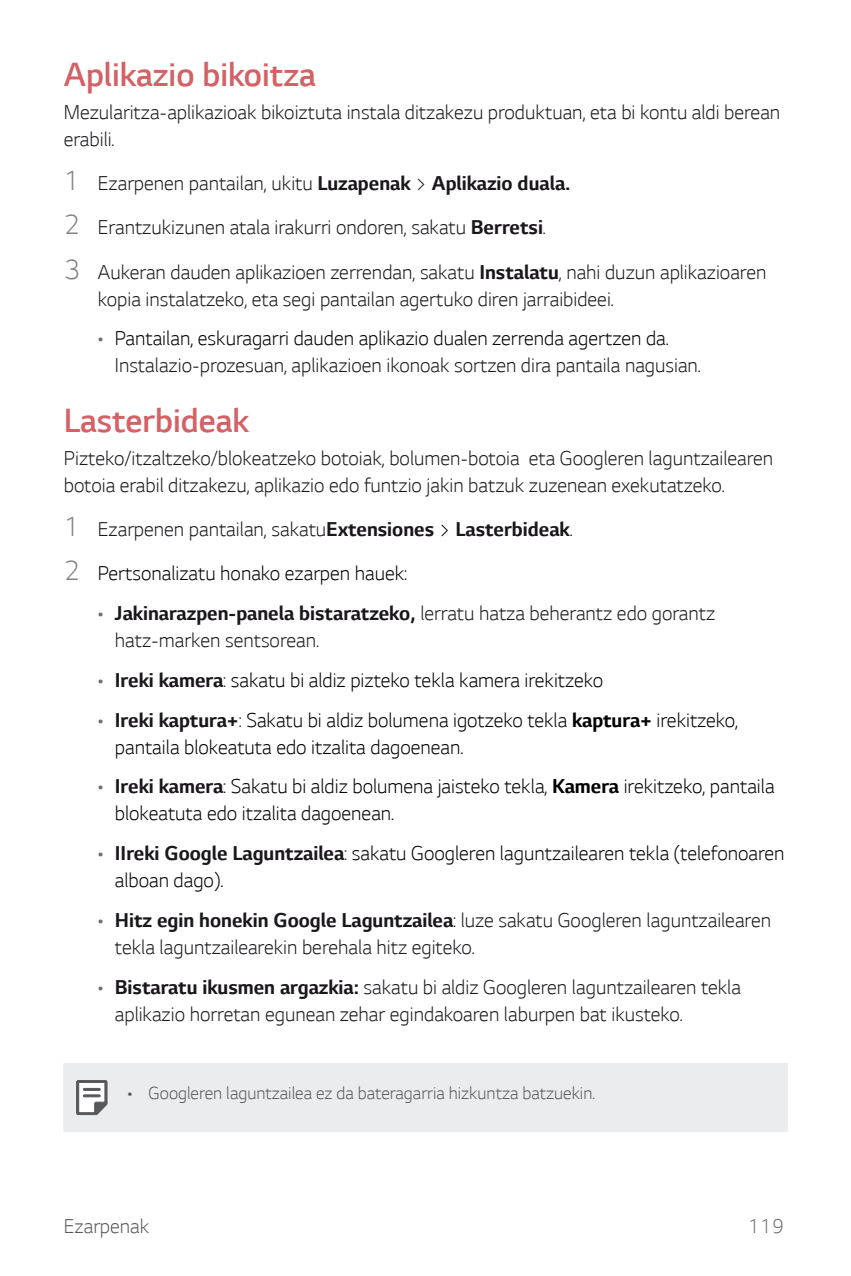
<style>
.page{position:relative;width:851px;height:1276px;background:#fff}
.page>*{position:absolute;margin:0;border:0;box-sizing:border-box;transform-origin:0 0}
.t1{font:300 38.1px "LG Smart";color:#d26266}
.t2{font:300 22.8px/27px "LG Smart";color:#1a171b}
.t3{font:300 22.8px/27px "LG Smart";color:#000}
.t4{font:300 22.8px "LG Smart";color:#58585b}
.t5{font:300 22.8px "LG Smart";color:#6d6f71}
.t6{font:300 20.1px "LG Smart";color:#58585b}
.s1{font-size:31.2px;color:#808285}
.s2{font-weight:700}
.s3{color:#6d6f71}
.s4{color:#000}
.s5{color:#1a171b}
.s6{font-weight:700;color:#1a171b}
</style>
<div class="page">
<div style="left:64px;top:1063px;width:723px;height:68px;background:#ebeced"></div>
<svg style="left:77px;top:1080px;width:30px;height:34px"></svg>
<h1 class="t1" style="left:64px;top:54px;width:253px">Aplikazio bikoitza</h1>
<p class="t2" style="left:64px;top:99px;width:717px">Mezularitza-aplikazioak bikoiztuta instala ditzakezu produktuan, eta bi kontu aldi berean erabili.</p>
<p class="t2" style="left:64px;top:161px;width:704px;line-height:44.1px"><span class="s1">1</span> Ezarpenen pantailan, ukitu <span class="s2">Luzapenak</span> &gt; <span class="s2">Aplikazio duala.<br></span><span class="s1">2</span> Erantzukizunen atala irakurri ondoren, sakatu <span class="s2">Berretsi</span>.<br><span class="s1">3</span> Aukeran dauden aplikazioen zerrendan, sakatu <span class="s2">Instalatu</span>, nahi duzun aplikazioaren</p>
<p class="t2" style="left:98px;top:285px;width:517px">kopia instalatzeko, eta segi pantailan agertuko diren jarraibideei.</p>
<p class="t2" style="left:115px;top:325px;width:587px;text-indent:-17px"><span class="s3">•</span> <span class="s4">Pantailan, eskuragarri dauden aplikazio dualen zerrenda agertzen da.<br></span>Instalazio-prozesuan, aplikazioen ikonoak sortzen dira pantaila nagusian.</p>
<h1 class="t1" style="left:64px;top:400px;width:187px">Lasterbideak</h1>
<p class="t2" style="left:64px;top:444px;width:710px">Pizteko/itzaltzeko/blokeatzeko botoiak, bolumen-botoia eta Googleren laguntzailearen botoia erabil ditzakezu, aplikazio edo funtzio jakin batzuk zuzenean exekutatzeko.</p>
<p class="t3" style="left:64px;top:507px;width:510px;line-height:44.1px"><span class="s1">1</span> <span class="s5">Ezarpenen pantailan, sakatu</span><span class="s6">Extensiones</span> &gt; <span class="s6">Lasterbideak</span><span class="s5">.<br></span><span class="s1">2</span> Pertsonalizatu honako ezarpen hauek:</p>
<p class="t2" style="left:115px;top:599px;width:602px;text-indent:-17px"><span class="s3">•</span> <span class="s2">Jakinarazpen-panela bistaratzeko,</span> lerratu hatza beherantz edo gorantz hatz-marken sentsorean.</p>
<p class="t3" style="left:98px;top:666px;width:506px"><span class="s3">•</span> <span class="s6">Ireki kamera</span><span class="s5">:</span> sakatu bi aldiz pizteko tekla kamera irekitzeko</p>
<p class="t3" style="left:115px;top:706px;width:625px;text-indent:-17px"><span class="s3">•</span> <span class="s6">Ireki kaptura+</span><span class="s5">:</span> Sakatu bi aldiz bolumena igotzeko tekla <span class="s2">kaptura+</span> irekitzeko, pantaila blokeatuta edo itzalita dagoenean.</p>
<p class="t3" style="left:115px;top:773px;width:661px;text-indent:-17px"><span class="s3">•</span> <span class="s6">Ireki kamera</span><span class="s5">:</span> Sakatu bi aldiz bolumena jaisteko tekla, <span class="s2">Kamera</span> irekitzeko, pantaila blokeatuta edo itzalita dagoenean.</p>
<p class="t3" style="left:115px;top:839px;width:671px;text-indent:-17px"><span class="s3">•</span> <span class="s6">IIreki Google Laguntzailea</span><span class="s5">:</span> sakatu Googleren laguntzailearen tekla (telefonoaren alboan dago).</p>
<p class="t2" style="left:115px;top:906px;width:657px;text-indent:-17px"><span class="s3">•</span> <span class="s2">Hitz egin honekin Google Laguntzailea</span>: luze sakatu Googleren laguntzailearen tekla laguntzailearekin berehala hitz egiteko.</p>
<p class="t2" style="left:115px;top:973px;width:627px;text-indent:-17px"><span class="s3">•</span> <span class="s2">Bistaratu ikusmen argazkia:</span> sakatu bi aldiz Googleren laguntzailearen tekla aplikazio horretan egunean zehar egindakoaren laburpen bat ikusteko.</p>
<p class="t6" style="left:128px;top:1082px;width:469px">• Googleren laguntzailea ez da bateragarria hizkuntza batzuekin.</p>
<p class="t4" style="left:64px;top:1213px;width:87px">Ezarpenak</p>
<p class="t5" style="left:748px;top:1213px;width:37px">119</p>
</div>
